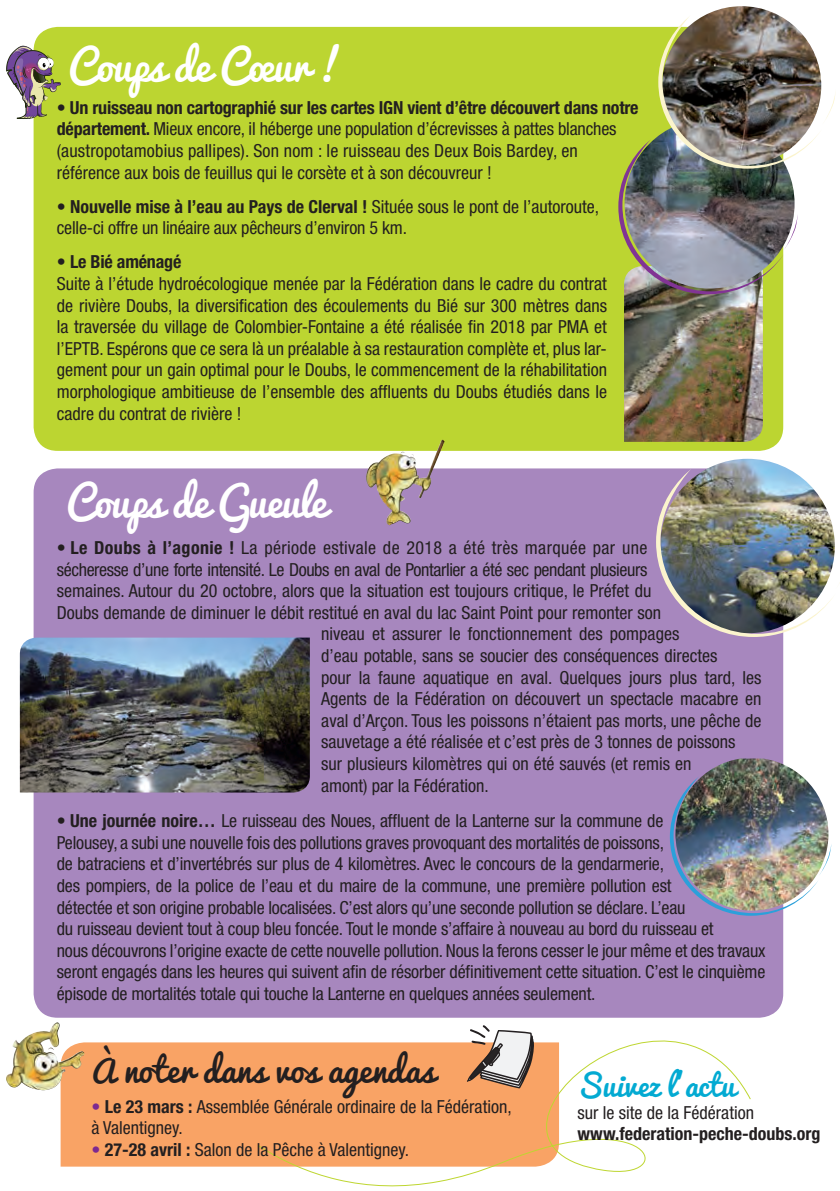
<style>
.page{position:relative;width:840px;height:1191px;background:#fff}
.page>*{position:absolute;margin:0;border:0;box-sizing:border-box;transform-origin:0 0}
.t1{font:42px "Pacifico";letter-spacing:-.03em;color:#fff}
.t2{font:34px "Pacifico";color:#231f20}
.t3{font:30px "Pacifico";color:#03aad2}
.t4{font:condensed 18px/21.6px "Helvetica Neue";color:#231f20}
.t5{font:condensed 18px "Helvetica Neue";letter-spacing:-.02em;color:#231f20}
.t6{font:condensed 18px "Helvetica Neue";letter-spacing:.02em;color:#231f20}
.t7{font:700 condensed 18px "Helvetica Neue";color:#231f20}
.s1{font-weight:700}
.s2{font-size:30px}
.s3{color:#7d2991}
</style>
<div class="page">
<div style="left:34px;top:27px;width:748px;height:424px;background:#bcd531"></div>
<div style="left:61px;top:1042px;width:196px;height:124px;background:#f9a365"></div>
<div style="left:34px;top:468px;width:748px;height:549px;background:#a787be"></div>
<svg style="left:257px;top:944px;width:493px;height:243px"></svg>
<img style="left:6px;top:45px;width:55px;height:75px">
<img style="left:675px;top:758px;width:113px;height:9px">
<img style="left:20px;top:637px;width:290px;height:155px">
<img style="left:623px;top:294px;width:139px;height:148px">
<img style="left:655px;top:458px;width:180px;height:179px">
<img style="left:618px;top:6px;width:217px;height:288px">
<img style="left:669px;top:767px;width:161px;height:148px">
<svg style="left:466px;top:1025px;width:68px;height:63px"></svg>
<img style="left:408px;top:440px;width:33px;height:38px">
<img style="left:15px;top:1022px;width:42px;height:21px">
<h1 class="t1" style="left:68px;top:43px;width:276px">Coups de Cœur !</h1>
<p class="t4" style="left:57px;top:97px;width:583px">• <span class="s1">Un ruisseau non cartographié sur les cartes IGN vient d’être découvert dans notre département.</span> Mieux encore, il héberge une population d’écrevisses à pattes blanches (austropotamobius pallipes). Son nom : le ruisseau des Deux Bois Bardey, en référence aux bois de feuillus qui le corsète et à son découvreur !</p>
<p class="t4" style="left:57px;top:195px;width:543px">• <span class="s1">Nouvelle mise à l’eau au Pays de Clerval !</span> Située sous le pont de l’autoroute, celle-ci offre un linéaire aux pêcheurs d’environ 5 km.</p>
<p class="t4" style="left:57px;top:251px;width:551px">• <span class="s1">Le Bié aménagé<br></span>Suite à l’étude hydroécologique menée par la Fédération dans le cadre du contrat de rivière Doubs, la diversification des écoulements du Bié sur 300 mètres dans la traversée du village de Colombier-Fontaine a été réalisée fin 2018 par PMA et l’EPTB. Espérons que ce sera là un préalable à sa restauration complète et, plus lar&shy;gement pour un gain optimal pour le Doubs, le commencement de la réhabilitation morphologique ambitieuse de l’ensemble des affluents du Doubs étudiés dans le cadre du contrat de rivière !</p>
<h1 class="t1" style="left:66px;top:479px;width:262px">Coups de Gueule</h1>
<p class="t6" style="left:57px;top:537px;width:592px">• <span class="s1">Le Doubs à l’agonie !</span> La période estivale de 2018 a été très marquée par une</p>
<p class="t5" style="left:57px;top:559px;width:592px">sécheresse d’une forte intensité. Le Doubs en aval de Pontarlier a été sec pendant plusieurs</p>
<p class="t4" style="left:57px;top:580px;width:595px">semaines. Autour du 20 octobre, alors que la situation est toujours critique, le Préfet du</p>
<p class="t4" style="left:57px;top:601px;width:605px">Doubs demande de diminuer le débit restitué en aval du lac Saint Point pour remonter son</p>
<p class="t4" style="left:321px;top:623px;width:359px">niveau et assurer le fonctionnement des pompages</p>
<p class="t4" style="left:321px;top:645px;width:397px">d’eau potable, sans se soucier des conséquences directes</p>
<p class="t4" style="left:321px;top:666px;width:441px">pour la faune aquatique en aval. Quelques jours plus tard, les</p>
<p class="t4" style="left:321px;top:688px;width:441px">Agents de la Fédération on découvert un spectacle macabre en</p>
<p class="t4" style="left:321px;top:709px;width:441px">aval d’Arçon. Tous les poissons n’étaient pas morts, une pêche de</p>
<p class="t4" style="left:321px;top:731px;width:415px">sauvetage a été réalisée et c’est près de 3 tonnes de poissons</p>
<p class="t4" style="left:321px;top:753px;width:371px">sur plusieurs kilomètres qui on été sauvés (et remis en</p>
<p class="t4" style="left:321px;top:774px;width:169px">amont) par la Fédération.</p>
<p class="t4" style="left:57px;top:810px;width:710px">• <span class="s1">Une journée noire…</span> Le ruisseau des Noues, affluent de la Lanterne sur la commune de<br>Pelousey, a subi une nouvelle fois des pollutions graves provoquant des mortalités de poissons,<br>de batraciens et d’invertébrés sur plus de 4 kilomètres. Avec le concours de la gendarmerie,<br>des pompiers, de la police de l’eau et du maire de la commune, une première pollution est<br>détectée et son origine probable localisées. C’est alors qu’une seconde pollution se déclare. L’eau<br>du ruisseau devient tout à coup bleu foncée. Tout le monde s’affaire à nouveau au bord du ruisseau et<br>nous découvrons l’origine exacte de cette nouvelle pollution. Nous la ferons cesser le jour même et des travaux seront engagés dans les heures qui suivent afin de résorber définitivement cette situation. C’est le cinquième épisode de mortalités totale qui touche la Lanterne en quelques années seulement.</p>
<h2 class="t2" style="left:91px;top:1051px;width:345px"><span class="s2">À</span> noter dans vos agendas</h2>
<p class="t4" style="left:91px;top:1095px;width:421px"><span class="s3">•</span> <span class="s1">Le 23 mars :</span> Assemblée Générale ordinaire de la Fédération, à Valentigney.</p>
<p class="t4" style="left:91px;top:1138px;width:319px"><span class="s3">•</span> <span class="s1">27-28 avril :</span> Salon de la Pêche à Valentigney.</p>
<h3 class="t3" style="left:577px;top:1069px;width:159px">Suivez l’actu</h3>
<p class="t4" style="left:577px;top:1101px;width:178px">sur le site de la Fédération</p>
<p class="t7" style="left:577px;top:1123px;width:244px">www.federation-peche-doubs.org</p>
</div>
